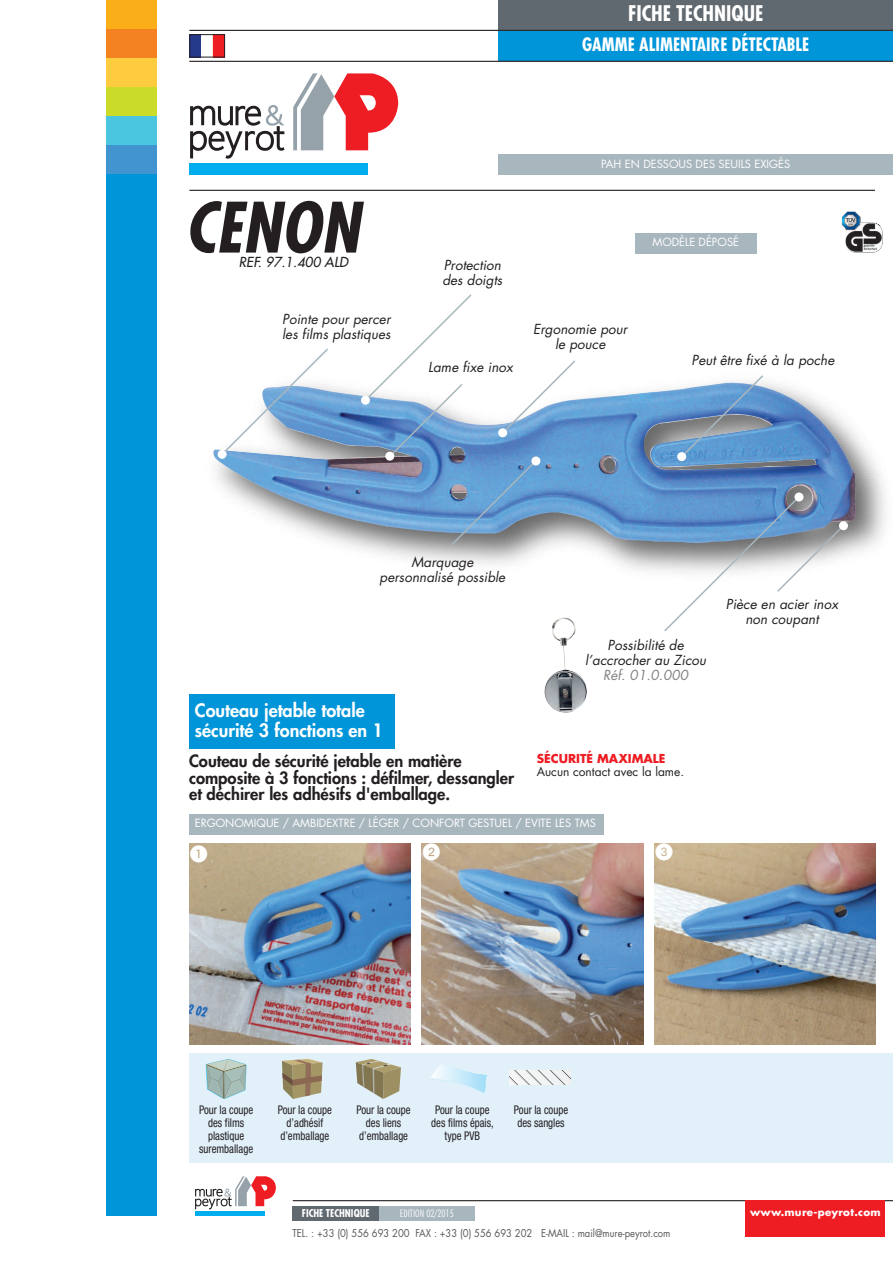
<style>
.page{position:relative;width:893px;height:1263px;background:#fff}
.page>*{position:absolute;margin:0;border:0;box-sizing:border-box;transform-origin:0 0}
.t1{font:italic 700 condensed 67.5px "Futura";letter-spacing:.005em;color:#231f20}
.t2{font:700 condensed 21px "Futura";color:#fff}
.t3{font:800 18px/19.6px "Futura";color:#fff}
.t4{font:700 condensed 18px "Futura";color:#fff}
.t5{font:18px "Numerics P04";color:#fff}
.t6{font:800 16.5px/16.5px "Futura";color:#231f20}
.t7{font:italic 13.5px/15px "Futura";letter-spacing:.005em;color:#231f20;text-align:center}
.t8{font:italic 13.5px "Futura";letter-spacing:.005em;color:#231f20}
.t9{font:italic 13.5px "Futura";letter-spacing:.005em;color:#808285}
.t10{font:condensed 12px/13px "Helvetica Neue";color:#231f20;text-align:center;scale:.9 1}
.t11{font:12px "Futura";color:#231f20}
.t12{font:700 12px "Futura";color:#ee1d23}
.t13{font:10.95px "Futura";color:#fff}
.t14{font:10.5px "Futura";color:#57585a;scale:.9 1}
.t15{font:700 condensed 10.5px "Futura";color:#fff}
.t16{font:300 condensed 10.5px "Futura BT";color:#fff}
.t17{font:700 10.35px "Futura";letter-spacing:.025em;color:#fff}
</style>
<div class="page">
<img style="left:655px;top:843px;width:221px;height:201px">
<img style="left:422px;top:843px;width:221px;height:201px">
<img style="left:189px;top:843px;width:221px;height:201px">
<div style="left:106px;top:0;width:51px;height:29px;background:#faaf18"></div>
<div style="left:106px;top:29px;width:51px;height:29px;background:#f58220"></div>
<div style="left:106px;top:58px;width:51px;height:29px;background:#fecc3e"></div>
<div style="left:106px;top:87px;width:51px;height:29px;background:#cadb2a"></div>
<div style="left:106px;top:116px;width:51px;height:29px;background:#4bc6e1"></div>
<div style="left:106px;top:145px;width:51px;height:29px;background:#4194d0"></div>
<div style="left:106px;top:174px;width:51px;height:1041px;background:#0095d9"></div>
<hr style="left:293px;top:1200px;width:600px;height:1px;background:#231f20">
<div style="left:746px;top:1200px;width:139px;height:37px;background:#ee1d23"></div>
<svg style="left:195px;top:1176px;width:81px;height:33px"></svg>
<div style="left:195px;top:1211px;width:69px;height:5px;background:#00aeef"></div>
<div style="left:292px;top:1206px;width:87px;height:15px;background:#60696f"></div>
<div style="left:379px;top:1206px;width:95px;height:15px;background:#a8b6be"></div>
<div style="left:498px;top:31px;width:395px;height:30px;background:#0095d9"></div>
<div style="left:498px;top:0;width:395px;height:30px;background:#60696f"></div>
<hr style="left:189px;top:190px;width:686px;height:1px;background:#231f20">
<hr style="left:189px;top:30px;width:704px;height:1px;background:#231f20">
<hr style="left:189px;top:61px;width:704px;height:1px;background:#231f20">
<img style="left:842px;top:212px;width:41px;height:41px">
<svg style="left:190px;top:105px;width:95px;height:54px"></svg>
<svg style="left:293px;top:73px;width:105px;height:77px"></svg>
<div style="left:189px;top:163px;width:179px;height:12px;background:#00aeef"></div>
<div style="left:498px;top:155px;width:395px;height:20px;background:#a8b6be"></div>
<div style="left:189px;top:814px;width:414px;height:20px;background:#a8b6be"></div>
<div style="left:189px;top:694px;width:205px;height:55px;background:#0095d9"></div>
<div style="left:189px;top:1053px;width:704px;height:109px;background:#e2f0fa"></div>
<svg style="left:206px;top:1059px;width:41px;height:40px"></svg>
<svg style="left:282px;top:1059px;width:41px;height:40px;background:#a69877"></svg>
<img style="left:213px;top:383px;width:642px;height:159px">
<img style="left:564px;top:641px;width:7px;height:30px">
<svg style="left:682px;top:375px;width:83px;height:81px;background:#7da3c7"></svg>
<div style="left:677px;top:452px;width:9px;height:9px;background:#fff;border-radius:50%"></div>
<div style="left:385px;top:452px;width:9px;height:9px;background:#fff;border-radius:50%"></div>
<div style="left:794px;top:492px;width:9px;height:9px;background:#fff;border-radius:50%"></div>
<svg style="left:450px;top:462px;width:85px;height:85px;background:#6f9ac2"></svg>
<div style="left:531px;top:456px;width:9px;height:9px;background:#fff;border-radius:50%"></div>
<svg style="left:223px;top:348px;width:107px;height:106px"></svg>
<div style="left:218px;top:450px;width:9px;height:9px;background:#fff;border-radius:50%"></div>
<svg style="left:356px;top:1059px;width:45px;height:40px"></svg>
<svg style="left:431px;top:1065px;width:56px;height:29px"></svg>
<svg style="left:510px;top:1070px;width:61px;height:15px"></svg>
<div style="left:635px;top:233px;width:121px;height:20px;background:#a8b6be"></div>
<svg style="left:366px;top:294px;width:107px;height:161px"></svg>
<div style="left:361px;top:396px;width:9px;height:9px;background:#fff;border-radius:50%"></div>
<svg style="left:663px;top:498px;width:180px;height:134px"></svg>
<div style="left:839px;top:521px;width:9px;height:9px;background:#fff;border-radius:50%"></div>
<svg style="left:503px;top:360px;width:74px;height:72px"></svg>
<div style="left:498px;top:428px;width:9px;height:9px;background:#fff;border-radius:50%"></div>
<img style="left:191px;top:36px;width:32px;height:19px">
<div style="left:189px;top:34px;width:36px;height:23px;border:1px solid #231f20"></div>
<h2 class="t2" style="left:628px;top:4px;width:137px">FICHE TECHNIQUE</h2>
<h3 class="t4" style="left:582px;top:36px;width:229px">GAMME ALIMENTAIRE DÉTECTABLE</h3>
<h1 class="t1" style="left:185px;top:198px;width:176px">CENON</h1>
<p class="t8" style="left:239px;top:255px;width:111px">REF. 97.1.400 ALD</p>
<p class="t7" style="left:282px;top:313px;width:110px;text-align:left">Pointe pour percer les films plastiques</p>
<p class="t13" style="left:601px;top:159px;width:191px">PAH EN DESSOUS DES SEUILS EXIGÉS</p>
<p class="t7" style="left:442px;top:259px;width:62px;text-align:left">Protection des doigts</p>
<p class="t7" style="left:428px;top:361px;width:86px">Lame fixe inox</p>
<p class="t7" style="left:533px;top:322px;width:96px">Ergonomie pour le pouce</p>
<p class="t13" style="left:652px;top:237px;width:88px">MODÈLE DÉPOSÉ</p>
<p class="t7" style="left:692px;top:354px;width:144px">Peut être fixé à la poche</p>
<p class="t7" style="left:380px;top:556px;width:127px">Marquage personnalisé possible</p>
<h3 class="t3" style="left:195px;top:702px;width:190px">Couteau jetable totale sécurité 3 fonctions en 1</h3>
<p class="t7" style="left:585px;top:638px;width:122px">Possibilité de l’accrocher au Zicou</p>
<p class="t9" style="left:603px;top:669px;width:87px">Réf. 01.0.000</p>
<p class="t7" style="left:726px;top:598px;width:114px">Pièce en acier inox non coupant</p>
<p class="t6" style="left:189px;top:754px;width:327px">Couteau de sécurité jetable en matière composite à 3 fonctions : défilmer, dessangler et déchirer les adhésifs d'emballage.</p>
<p class="t12" style="left:537px;top:753px;width:130px">SÉCURITÉ MAXIMALE</p>
<p class="t11" style="left:537px;top:766px;width:149px">Aucun contact avec la lame.</p>
<p class="t13" style="left:195px;top:818px;width:402px">ERGONOMIQUE / AMBIDEXTRE / LÉGER / CONFORT GESTUEL / EVITE LES TMS</p>
<h3 class="t5" style="left:190px;top:843px;width:20px">1</h3>
<h3 class="t5" style="left:422px;top:841px;width:20px">2</h3>
<h3 class="t5" style="left:655px;top:841px;width:20px">3</h3>
<p class="t10" style="left:199px;top:1104px;width:62px">Pour la coupe des films plastique suremballage</p>
<p class="t10" style="left:278px;top:1104px;width:62px">Pour la coupe d’adhésif d’emballage</p>
<p class="t10" style="left:356px;top:1104px;width:62px">Pour la coupe des liens d’emballage</p>
<p class="t10" style="left:431px;top:1104px;width:71px">Pour la coupe des films épais, type PVB</p>
<p class="t10" style="left:514px;top:1104px;width:62px;text-align:left">Pour la coupe des sangles</p>
<p class="t15" style="left:302px;top:1208px;width:69px">FICHE TECHNIQUE</p>
<p class="t16" style="left:400px;top:1209px;width:55px">EDITION 02/2015</p>
<p class="t14" style="left:292px;top:1228px;width:421px">TEL. : +33 (0) 556 693 200 FAX : +33 (0) 556 693 202 E-MAIL : mail@mure-peyrot.com</p>
<p class="t17" style="left:750px;top:1207px;width:132px">www.mure-peyrot.com</p>
</div>
